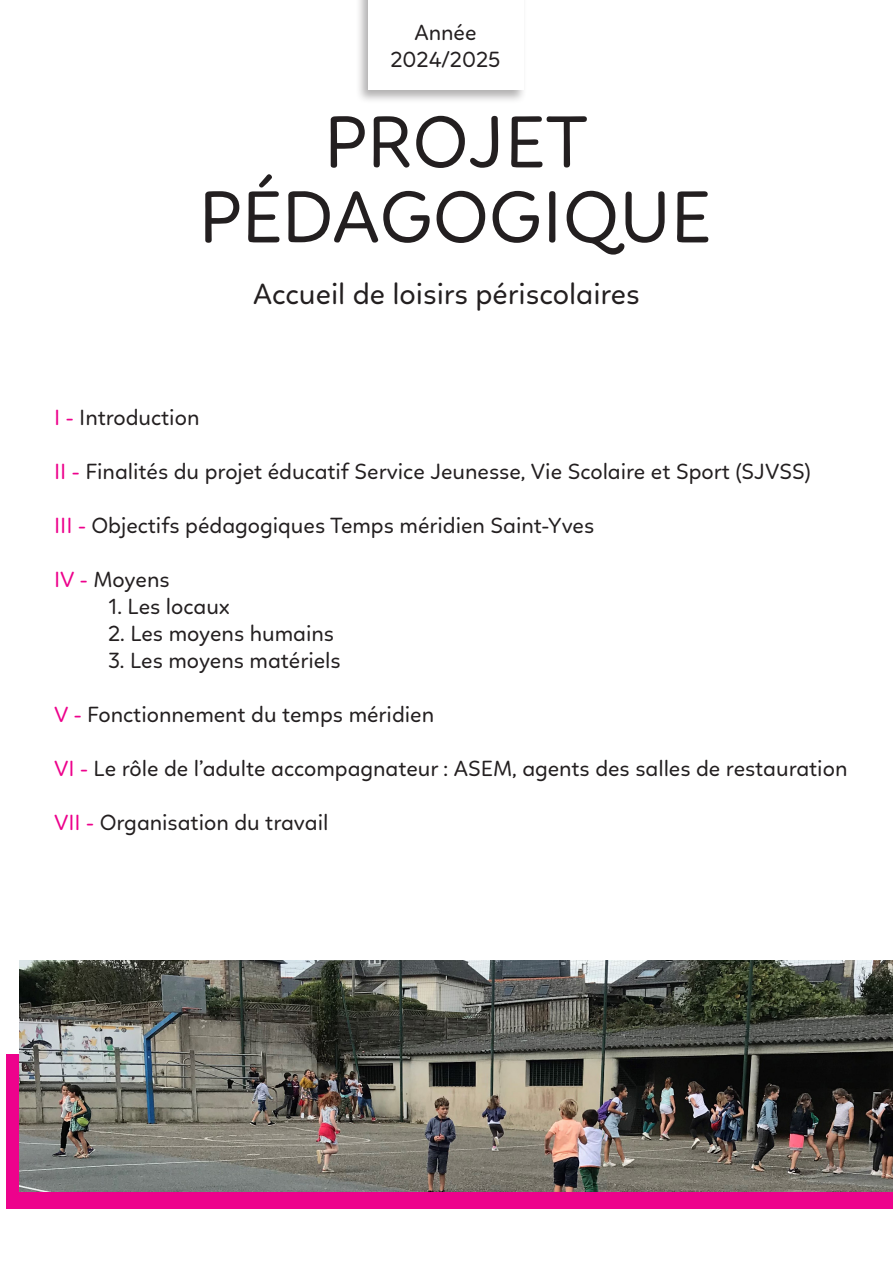
<style>
.page{position:relative;width:893px;height:1263px;background:#fff}
.page>*{position:absolute;margin:0;border:0;box-sizing:border-box;transform-origin:0 0}
.t1{font:75px "Linotte";color:#231f20}
.t2{font:30px "Linotte";color:#231f20}
.t3{font:22.5px "Linotte";color:#231f20}
.s1{color:#ed028c}
</style>
<div class="page">
<div style="left:6px;top:1054px;width:887px;height:155px;background:#ed028c"></div>
<div style="left:355px;top:0;width:172px;height:104px;background:#231f20;opacity:.35"></div>
<div style="left:369px;top:0;width:155px;height:89px;background:#fff"></div>
<img style="left:19px;top:960px;width:874px;height:231px">
<p class="t3" style="left:414px;top:20px;width:64px">Année</p>
<p class="t3" style="left:390px;top:47px;width:112px">2024/2025</p>
<p class="t1" style="left:324px;top:98px;width:265px">PROJET</p>
<p class="t1" style="left:199px;top:173px;width:514px">PÉDAGOGIQUE</p>
<p class="t2" style="left:253px;top:277px;width:388px">Accueil de loisirs périscolaires</p>
<p class="t3" style="left:54px;top:405px;width:147px"><span class="s1">I -</span> Introduction</p>
<p class="t3" style="left:54px;top:459px;width:758px"><span class="s1">II -</span> Finalités du projet éducatif Service Jeunesse, Vie Scolaire et Sport (SJVSS)</p>
<p class="t3" style="left:54px;top:513px;width:542px"><span class="s1">III -</span> Objectifs pédagogiques Temps méridien Saint-Yves</p>
<p class="t3" style="left:54px;top:567px;width:117px"><span class="s1">IV -</span> Moyens</p>
<p class="t3" style="left:108px;top:594px;width:123px">1. Les locaux</p>
<p class="t3" style="left:108px;top:621px;width:228px">2. Les moyens humains</p>
<p class="t3" style="left:108px;top:648px;width:234px">3. Les moyens matériels</p>
<p class="t3" style="left:54px;top:702px;width:382px"><span class="s1">V -</span> Fonctionnement du temps méridien</p>
<p class="t3" style="left:54px;top:756px;width:795px"><span class="s1">VI -</span> Le rôle de l’adulte accompagnateur : ASEM, agents des salles de restauration</p>
<p class="t3" style="left:54px;top:810px;width:276px"><span class="s1">VII -</span> Organisation du travail</p>
</div>
